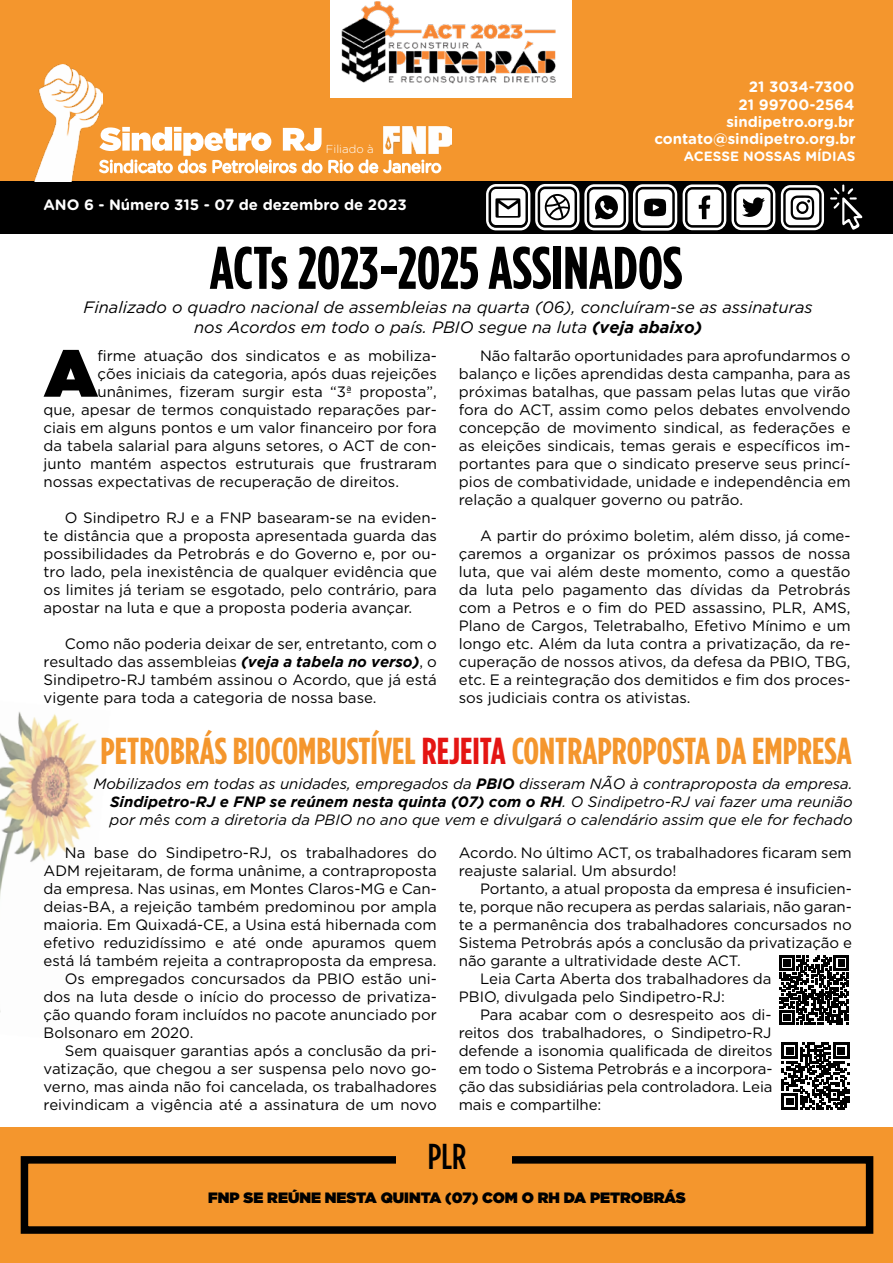
<style>
.page{position:relative;width:893px;height:1263px;background:#fff}
.page>*{position:absolute;margin:0;border:0;box-sizing:border-box;transform-origin:0 0}
.t1{font:900 66.45px "Gotham";color:#000}
.t2{font:700 60px "Gotham Condensed";color:#000}
.t3{font:700 37.5px "Gotham Condensed";color:#f4962d}
.t4{font:500 36px "Gotham Condensed";color:#000}
.t5{font:italic 16.5px/19.8px "Gotham";color:#000;text-align:center}
.t6{font:15px/18px "Gotham";color:#000;text-align:justify}
.t7{font:italic 15px/18px "Gotham";color:#000;text-align:justify}
.t8{font:700 15px/18px "Gotham Rounded";color:#fff;text-align:right}
.t9{font:900 15px "Gotham";color:#000}
.t10{font:700 13.5px "Gotham Rounded";color:#fff}
.t11{font:300 11.55px "Gotham Rounded";color:#fff}
.s1{font-weight:700}
.s2{font-weight:700;font-style:italic}
.s3{color:#e41513}
</style>
<div class="page">
<img style="left:0;top:712px;width:99px;height:300px">
<div style="left:0;top:1128px;width:893px;height:135px;background:#f4962d"></div>
<div style="left:0;top:0;width:893px;height:225px;background:#f4962d"></div>
<div style="left:0;top:181px;width:893px;height:52px;background:#000"></div>
<svg style="left:830px;top:185px;width:32px;height:45px"></svg>
<svg style="left:486px;top:184px;width:191px;height:47px"></svg>
<svg style="left:683px;top:184px;width:92px;height:46px"></svg>
<svg style="left:781px;top:185px;width:43px;height:45px"></svg>
<svg style="left:103px;top:127px;width:339px;height:47px"></svg>
<img style="left:34px;top:65px;width:69px;height:116px">
<img style="left:384px;top:127px;width:67px;height:26px">
<div style="left:331px;top:0;width:241px;height:98px;background:#fff"></div>
<img style="left:330px;top:0;width:226px;height:90px">
<svg style="left:780px;top:956px;width:68px;height:69px"></svg>
<svg style="left:782px;top:1043px;width:67px;height:67px"></svg>
<div style="left:21px;top:1156px;width:852px;height:78px;border:8px solid #000"></div>
<div style="left:396px;top:1140px;width:116px;height:36px;background:#f4962d"></div>
<p class="t11" style="left:326px;top:141px;width:49px">Filiado à</p>
<p class="t8" style="left:43px;top:196px;width:365px">ANO 6 - Número 315 - 07 de dezembro de 2023</p>
<p class="t8" style="left:739px;top:78px;width:117px">21 3034-7300<br>21 99700-2564</p>
<p class="t8" style="left:726px;top:112px;width:130px">sindipetro.org.br</p>
<p class="t10" style="left:684px;top:147px;width:173px">ACESSE NOSSAS MÍDIAS</p>
<p class="t8" style="left:654px;top:129px;width:203px">contato@sindipetro.org.br</p>
<h2 class="t2" style="left:210px;top:234px;width:474px">ACTs 2023-2025 ASSINADOS</h2>
<p class="t5" style="left:84px;top:298px;width:731px">Finalizado o quadro nacional de assembleias na quarta (06), concluíram-se as assinaturas nos Acordos em todo o país. PBIO segue na luta <span class="s1">(veja abaixo)</span></p>
<h1 class="t1" style="left:44px;top:326px;width:55px">A</h1>
<p class="t6" style="left:97px;top:346px;width:341px">firme atuação dos sindicatos e as mobiliza-</p>
<p class="t6" style="left:97px;top:364px;width:341px">ções iniciais da categoria, após duas rejeições</p>
<p class="t6" style="left:97px;top:382px;width:341px">unânimes, fizeram surgir esta “3ª proposta”,</p>
<p class="t6" style="left:44px;top:400px;width:395px">que, apesar de termos conquistado reparações par-</p>
<p class="t6" style="left:44px;top:418px;width:395px">ciais em alguns pontos e um valor financeiro por fora</p>
<p class="t6" style="left:44px;top:436px;width:395px">da tabela salarial para alguns setores, o ACT de con-</p>
<p class="t6" style="left:44px;top:454px;width:395px">junto mantém aspectos estruturais que frustraram</p>
<p class="t6" style="left:44px;top:472px;width:357px">nossas expectativas de recuperação de direitos.</p>
<p class="t6" style="left:44px;top:508px;width:395px;text-indent:21px">O Sindipetro RJ e a FNP basearam-se na eviden&shy;te distância que a proposta apresentada guarda das possibilidades da Petrobrás e do Governo e, por ou&shy;tro lado, pela inexistência de qualquer evidência que os limites já teriam se esgotado, pelo contrário, para apostar na luta e que a proposta poderia avançar.</p>
<p class="t6" style="left:44px;top:634px;width:395px;text-indent:21px">Como não poderia deixar de ser, entretanto, com o resultado das assembleias <span class="s2">(veja a tabela no verso)</span>, o Sindipetro-RJ também assinou o Acordo, que já está vigente para toda a categoria de nossa base.</p>
<p class="t6" style="left:459px;top:346px;width:393px;text-indent:21px">Não faltarão oportunidades para aprofundarmos o balanço e lições aprendidas desta campanha, para as próximas batalhas, que passam pelas lutas que virão fora do ACT, assim como pelos debates envolvendo concepção de movimento sindical, as federações e as eleições sindicais, temas gerais e específicos im&shy;portantes para que o sindicato preserve seus princí&shy;pios de combatividade, unidade e independência em relação a qualquer governo ou patrão.</p>
<p class="t6" style="left:459px;top:526px;width:393px;text-indent:21px">A partir do próximo boletim, além disso, já come&shy;çaremos a organizar os próximos passos de nossa luta, que vai além deste momento, como a questão da luta pelo pagamento das dívidas da Petrobrás com a Petros e o fim do PED assassino, PLR, AMS, Plano de Cargos, Teletrabalho, Efetivo Mínimo e um longo etc. Além da luta contra a privatização, da re&shy;cuperação de nossos ativos, da defesa da PBIO, TBG, etc. E a reintegração dos demitidos e fim dos proces&shy;sos judiciais contra os ativistas.</p>
<h3 class="t3" style="left:100px;top:730px;width:753px">PETROBRÁS BIOCOMBUSTÍVEL <span class="s3">REJEITA</span> CONTRAPROPOSTA DA EMPRESA</h3>
<p class="t7" style="left:110px;top:774px;width:745px;text-indent:-16px">Mobilizados em todas as unidades, empregados da <span class="s1">PBIO</span> disseram NÃO à contraproposta da empresa.<br><span class="s1">Sindipetro-RJ e FNP se reúnem nesta quinta (07) com o RH</span>. O Sindipetro-RJ vai fazer uma reunião por mês com a diretoria da PBIO no ano que vem e divulgará o calendário assim que ele for fechado</p>
<p class="t6" style="left:459px;top:843px;width:394px">Acordo. No último ACT, os trabalhadores ficaram sem reajuste salarial. Um absurdo!</p>
<p class="t6" style="left:480px;top:879px;width:373px">Portanto, a atual proposta da empresa é insuficien-</p>
<p class="t6" style="left:459px;top:897px;width:395px">te, porque não recupera as perdas salariais, não garan-</p>
<p class="t6" style="left:459px;top:915px;width:394px">te a permanência dos trabalhadores concursados no</p>
<p class="t6" style="left:459px;top:933px;width:395px">Sistema Petrobrás após a conclusão da privatização e</p>
<p class="t6" style="left:459px;top:951px;width:283px">não garante a ultratividade deste ACT.</p>
<p class="t6" style="left:480px;top:969px;width:293px">Leia Carta Aberta dos trabalhadores da</p>
<p class="t6" style="left:459px;top:987px;width:268px">PBIO, divulgada pelo Sindipetro-RJ:</p>
<p class="t6" style="left:480px;top:1005px;width:293px">Para acabar com o desrespeito aos di-</p>
<p class="t6" style="left:459px;top:1023px;width:314px">reitos dos trabalhadores, o Sindipetro-RJ</p>
<p class="t6" style="left:459px;top:1041px;width:315px">defende a isonomia qualificada de direitos</p>
<p class="t6" style="left:459px;top:1059px;width:315px">em todo o Sistema Petrobrás e a incorpora-</p>
<p class="t6" style="left:459px;top:1077px;width:315px">ção das subsidiárias pela controladora. Leia</p>
<p class="t6" style="left:459px;top:1095px;width:144px">mais e compartilhe:</p>
<h3 class="t4" style="left:428px;top:1137px;width:40px">PLR</h3>
<p class="t6" style="left:65px;top:843px;width:374px">Na base do Sindipetro-RJ, os trabalhadores do</p>
<p class="t6" style="left:44px;top:861px;width:395px">ADM rejeitaram, de forma unânime, a contraproposta</p>
<p class="t6" style="left:44px;top:879px;width:395px">da empresa. Nas usinas, em Montes Claros-MG e Can-</p>
<p class="t6" style="left:44px;top:897px;width:395px">deias-BA, a rejeição também predominou por ampla</p>
<p class="t6" style="left:44px;top:915px;width:395px">maioria. Em Quixadá-CE, a Usina está hibernada com</p>
<p class="t6" style="left:44px;top:933px;width:395px">efetivo reduzidíssimo e até onde apuramos quem</p>
<p class="t6" style="left:44px;top:951px;width:395px">está lá também rejeita a contraproposta da empresa.</p>
<p class="t6" style="left:65px;top:969px;width:374px">Os empregados concursados da PBIO estão uni-</p>
<p class="t6" style="left:44px;top:987px;width:395px">dos na luta desde o início do processo de privatiza-</p>
<p class="t6" style="left:44px;top:1005px;width:395px">ção quando foram incluídos no pacote anunciado por</p>
<p class="t6" style="left:44px;top:1023px;width:151px">Bolsonaro em 2020.</p>
<p class="t6" style="left:65px;top:1041px;width:374px">Sem quaisquer garantias após a conclusão da pri-</p>
<p class="t6" style="left:44px;top:1059px;width:395px">vatização, que chegou a ser suspensa pelo novo go-</p>
<p class="t6" style="left:44px;top:1077px;width:395px">verno, mas ainda não foi cancelada, os trabalhadores</p>
<p class="t6" style="left:44px;top:1095px;width:395px">reivindicam a vigência até a assinatura de um novo</p>
<p class="t9" style="left:208px;top:1186px;width:479px">FNP SE REÚNE NESTA QUINTA (07) COM O RH DA PETROBRÁS</p>
</div>
